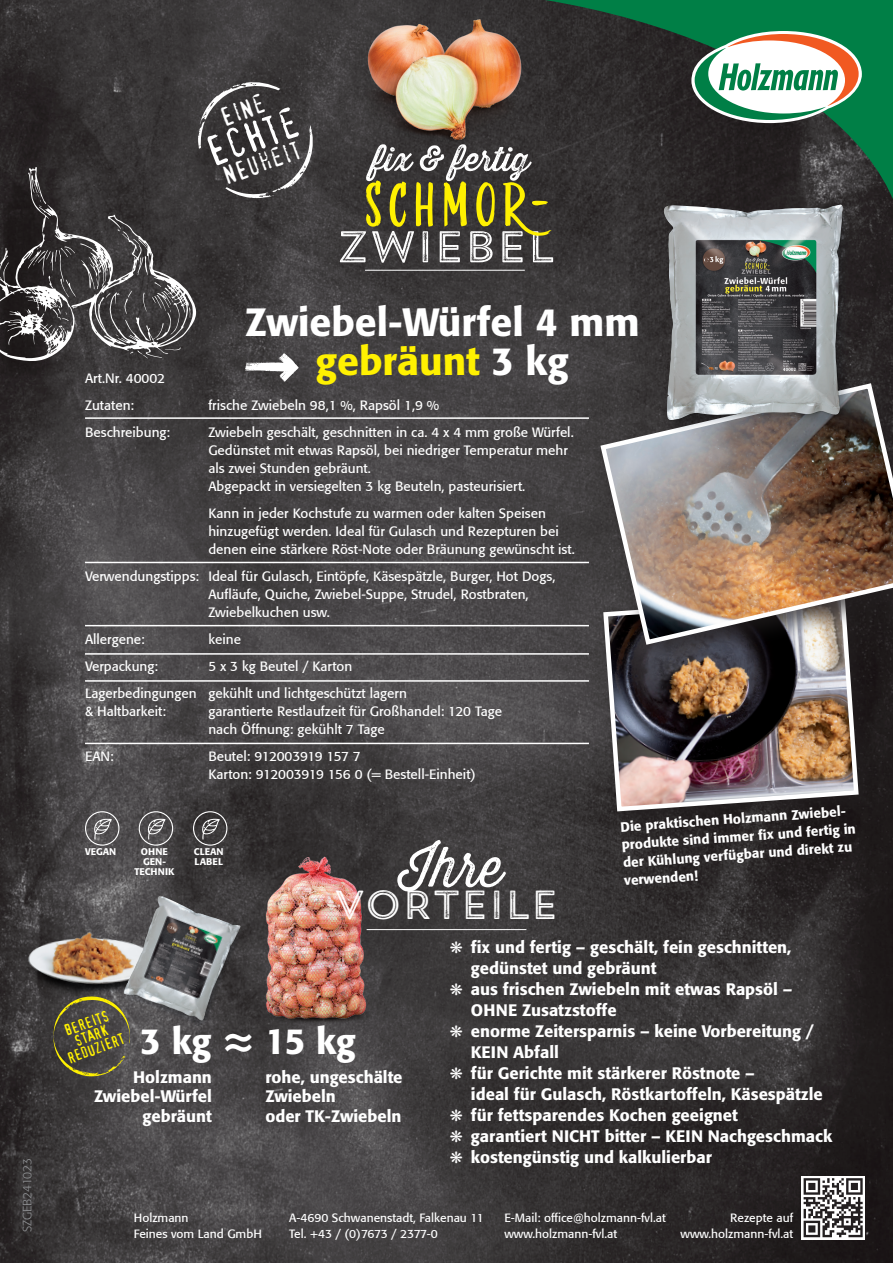
<style>
.page{position:relative;width:893px;height:1263px;background:#fff}
.page>*{position:absolute;margin:0;border:0;box-sizing:border-box;transform-origin:0 0}
.t1{font:55.2px "Thirsty Rough Lt One";color:#fff}
.t2{font:40.35px "Trend Rough Sans Five";letter-spacing:-.02em;color:#fff}
.t3{font:39.9px "Confidential";color:#fff}
.t4{font:500 39px "Formata";color:#fff}
.t5{font:500 39px "Formata";color:#fff101}
.t6{font:500 36px "Formata";color:#fff}
.t7{font:25.05px "Confidential";color:#fff}
.t8{font:500 16.5px/19.5px "Formata";color:#fff}
.t9{font:15px/13.5px "Confidential";color:#fff101;text-align:center}
.t10{font:13.5px/18px "Formata";color:#fff}
.t11{font:500 13.5px/18px "Formata";color:#fff}
.t12{font:12px/16.5px "Formata";color:#fff}
.t13{font:300 12px "Formata";letter-spacing:-.01em;color:#939598}
.t14{font:500 9.6px/9.6px "Formata";color:#fff}
.s1{color:#fff}
.s2{font-family:"Myriad Pro";font-weight:700;font-size:48px}
</style>
<div class="page">
<img style="left:0;top:0;width:893px;height:1263px">
<svg style="left:389px;top:0;width:504px;height:259px;background:#243f32"></svg>
<svg style="left:691px;top:31px;width:171px;height:92px"></svg>
<hr style="left:85px;top:417px;width:504px;height:2px;background:#fff">
<hr style="left:85px;top:562px;width:504px;height:1px;background:#fff">
<hr style="left:85px;top:625px;width:504px;height:1px;background:#fff">
<hr style="left:85px;top:653px;width:504px;height:2px;background:#fff">
<hr style="left:85px;top:680px;width:504px;height:2px;background:#fff">
<hr style="left:85px;top:743px;width:504px;height:1px;background:#fff">
<div style="left:596px;top:588px;width:282px;height:243px;background:#231f20;opacity:.75"></div>
<img style="left:601px;top:670px;width:260px;height:144px">
<div style="left:592px;top:375px;width:301px;height:295px;background:#231f20;opacity:.75"></div>
<img style="left:598px;top:381px;width:295px;height:266px">
<svg style="left:0;top:81px;width:314px;height:301px;background:#424040"></svg>
<svg style="left:53px;top:1018px;width:77px;height:59px;background:#4e4b41"></svg>
<img style="left:634px;top:174px;width:237px;height:271px">
<img style="left:663px;top:205px;width:177px;height:216px">
<img style="left:10px;top:909px;width:94px;height:109px">
<svg style="left:801px;top:1176px;width:64px;height:63px"></svg>
<svg style="left:804px;top:1178px;width:59px;height:59px"></svg>
<svg style="left:193px;top:811px;width:34px;height:35px"></svg>
<svg style="left:139px;top:811px;width:34px;height:35px"></svg>
<svg style="left:85px;top:811px;width:34px;height:35px"></svg>
<hr style="left:367px;top:929px;width:159px;height:1px;background:#fff">
<img style="left:247px;top:844px;width:136px;height:185px">
<img style="left:104px;top:875px;width:156px;height:166px">
<img style="left:123px;top:896px;width:118px;height:125px">
<hr style="left:365px;top:270px;width:160px;height:1px;background:#fff">
<img style="left:351px;top:13px;width:184px;height:131px">
<svg style="left:340px;top:144px;width:213px;height:119px;background:#68644c"></svg>
<h3 class="t7" style="left:218px;top:108px;width:47px;rotate:-20deg">EiNe</h3>
<h3 class="t3" style="left:202px;top:138px;width:97px;rotate:-20deg">EcHte</h3>
<h3 class="t7" style="left:221px;top:167px;width:82px;rotate:-20deg">NEuheit</h3>
<p class="t13" style="left:20px;top:1232px;width:76px;rotate:-90deg">SZGEB241023</p>
<p class="t10" style="left:85px;top:369px;width:82px">Art.Nr. 40002</p>
<h3 class="t4" style="left:245px;top:298px;width:396px">Zwiebel-Würfel 4 mm</h3>
<h3 class="t5" style="left:316px;top:337px;width:254px">gebräunt <span class="s1">3 kg</span></h3>
<p class="t10" style="left:85px;top:396px;width:51px">Zutaten:</p>
<p class="t10" style="left:208px;top:396px;width:232px">frische Zwiebeln 98,1 %, Rapsöl 1,9 %</p>
<p class="t10" style="left:85px;top:423px;width:87px">Beschreibung:</p>
<p class="t10" style="left:208px;top:423px;width:367px">Zwiebeln geschält, geschnitten in ca. 4 x 4 mm große Würfel.<br>Gedünstet mit etwas Rapsöl, bei niedriger Temperatur mehr als zwei Stunden gebräunt.<br>Abgepackt in versiegelten 3 kg Beuteln, pasteurisiert.</p>
<p class="t10" style="left:208px;top:504px;width:368px">Kann in jeder Kochstufe zu warmen oder kalten Speisen hinzugefügt werden. Ideal für Gulasch und Rezepturen bei denen eine stärkere Röst-Note oder Bräunung gewünscht ist.</p>
<p class="t10" style="left:208px;top:567px;width:349px;text-indent:-123px">Verwendungstipps: Ideal für Gulasch, Eintöpfe, Käsespätzle, Burger, Hot Dogs,<br>Aufläufe, Quiche, Zwiebel-Suppe, Strudel, Rostbraten,<br>Zwiebelkuchen usw.</p>
<p class="t10" style="left:85px;top:630px;width:61px">Allergene:</p>
<p class="t10" style="left:208px;top:630px;width:34px">keine</p>
<p class="t10" style="left:85px;top:657px;width:75px">Verpackung:</p>
<p class="t10" style="left:85px;top:653px;width:323px;line-height:27px;text-indent:123px">5 x 3 kg Beutel / Karton<br>Lagerbedingungen gekühlt und lichtgeschützt lagern</p>
<p class="t10" style="left:85px;top:702px;width:83px">&amp; Haltbarkeit:</p>
<p class="t10" style="left:208px;top:702px;width:295px">garantierte Restlaufzeit für Großhandel: 120 Tage nach Öffnung: gekühlt 7 Tage</p>
<p class="t10" style="left:85px;top:747px;width:30px">EAN:</p>
<p class="t10" style="left:208px;top:747px;width:269px">Beutel: 912003919 157 7<br>Karton: 912003919 156 0 (= Bestell-Einheit)</p>
<p class="t14" style="left:85px;top:847px;width:33px">VEGAN</p>
<p class="t14" style="left:135px;top:847px;width:41px;text-align:center">OHNE<br>GEN-<br>TECHNIK</p>
<p class="t14" style="left:194px;top:847px;width:31px">CLEAN<br>LABEL</p>
<h1 class="t1" style="left:401px;top:827px;width:104px">Ihre</h1>
<h2 class="t2" style="left:334px;top:879px;width:227px">VORTEILE</h2>
<p class="t11" style="left:620px;top:818px;width:236px;rotate:-4deg">Die praktischen Holzmann Zwiebel&shy;produkte sind immer fix und fertig in der Kühlung verfügbar und direkt zu verwenden!</p>
<p class="t9" style="left:56px;top:1027px;width:62px;rotate:-20deg">BEREITS<br>STARK<br>REDUZIERT</p>
<h3 class="t6" style="left:140px;top:1019px;width:217px">3 kg <span class="s2">≈</span> 15 kg</h3>
<p class="t8" style="left:94px;top:1067px;width:119px;text-align:right">Holzmann<br>Zwiebel-Würfel gebräunt</p>
<p class="t8" style="left:265px;top:1067px;width:139px">rohe, ungeschälte<br>Zwiebeln<br>oder TK-Zwiebeln</p>
<p class="t8" style="left:450px;top:937px;width:343px">❋ fix und fertig – geschält, fein geschnitten,</p>
<p class="t8" style="left:471px;top:958px;width:187px">gedünstet und gebräunt</p>
<p class="t8" style="left:450px;top:979px;width:344px">❋ aus frischen Zwiebeln mit etwas Rapsöl –</p>
<p class="t8" style="left:471px;top:1000px;width:147px">OHNE Zusatzstoffe</p>
<p class="t8" style="left:450px;top:1021px;width:365px">❋ enorme Zeitersparnis – keine Vorbereitung /</p>
<p class="t8" style="left:471px;top:1042px;width:90px">KEIN Abfall</p>
<p class="t8" style="left:450px;top:1063px;width:307px">❋ für Gerichte mit stärkerer Röstnote –</p>
<p class="t8" style="left:471px;top:1084px;width:353px">ideal für Gulasch, Röstkartoffeln, Käsespätzle</p>
<p class="t8" style="left:450px;top:1105px;width:290px">❋ für fettsparendes Kochen geeignet</p>
<p class="t8" style="left:450px;top:1126px;width:384px">❋ garantiert NICHT bitter – KEIN Nachgeschmack</p>
<p class="t8" style="left:450px;top:1147px;width:264px">❋ kostengünstig und kalkulierbar</p>
<p class="t12" style="left:134px;top:1209px;width:130px">Holzmann<br>Feines vom Land GmbH</p>
<p class="t12" style="left:289px;top:1209px;width:196px">A-4690 Schwanenstadt, Falkenau 11<br>Tel. +43 / (0)7673 / 2377-0</p>
<p class="t12" style="left:680px;top:1209px;width:114px;text-align:right">Rezepte auf www.holzmann-fvl.at</p>
<p class="t12" style="left:504px;top:1209px;width:163px">E-Mail: office@holzmann-fvl.at www.holzmann-fvl.at</p>
</div>
